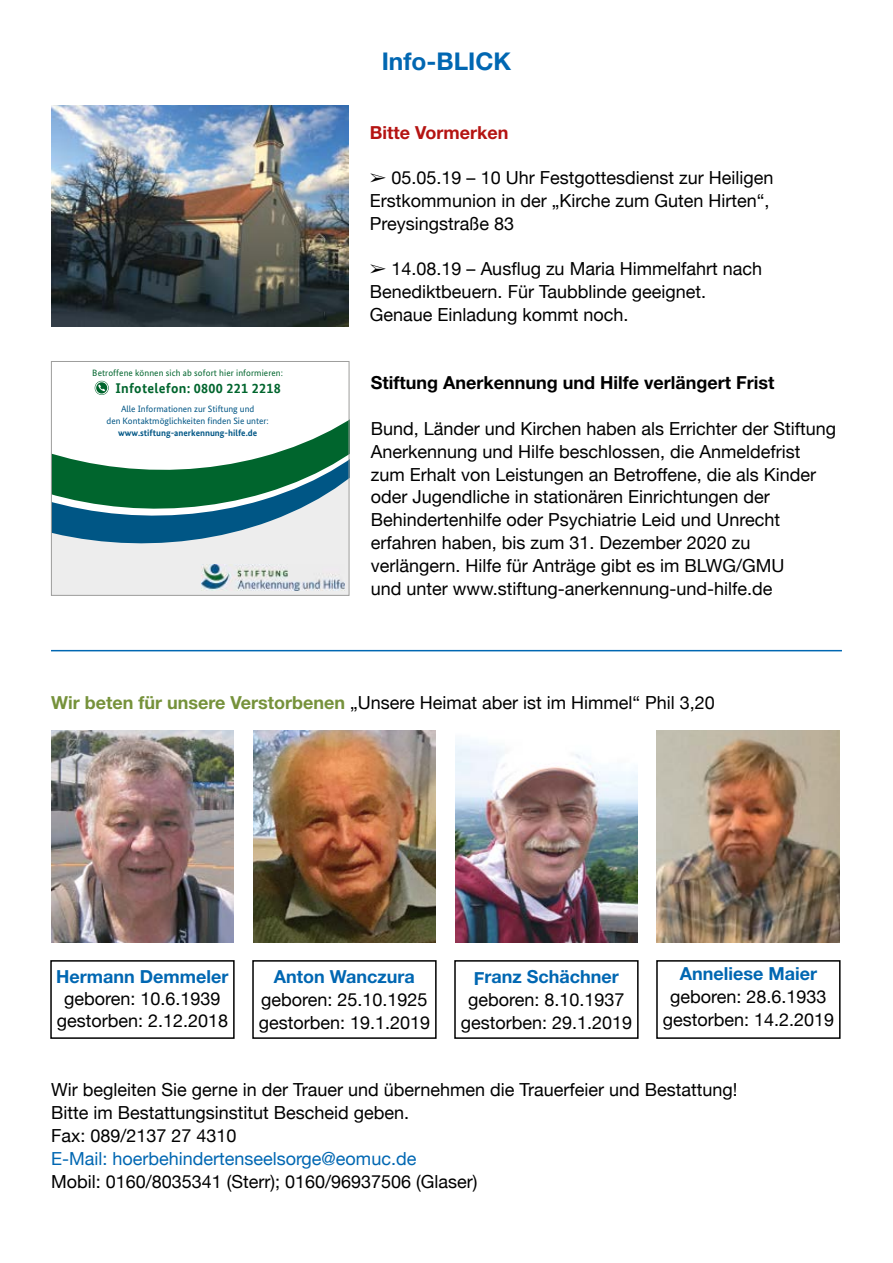
<style>
.page{position:relative;width:893px;height:1263px;background:#fff}
.page>*{position:absolute;margin:0;border:0;box-sizing:border-box;transform-origin:0 0}
.t1{font:700 24.45px "Helvetica Neue";color:#0067b2}
.t2{font:18px/22.8px "Helvetica Neue";color:#000}
.t3{font:700 18px "Helvetica Neue";color:#0067b2}
.t4{font:700 18px "Helvetica Neue";color:#000}
.t5{font:18px "Helvetica Neue";color:#0067b2}
.t6{font:700 18px "Helvetica Neue";color:#b51412}
.t7{font:700 14.1px "Bundes Sans Web";letter-spacing:.02em;color:#00652d}
.t8{font:9.15px/12px "Bundes Sans";color:#005685;text-align:center}
.t9{font:9.15px "Bundes Sans";letter-spacing:.01em;color:#00652d}
.t10{font:700 9.15px "Bundes Sans";color:#005685}
.s1{font-weight:700;color:#76923b}
</style>
<div class="page">
<img style="left:51px;top:105px;width:298px;height:221px">
<div style="left:51px;top:423px;width:298px;height:172px;background:#ededed"></div>
<svg style="left:53px;top:532px;width:181px;height:12px;fill:#005685"></svg>
<svg style="left:53px;top:525px;width:206px;height:7px"></svg>
<svg style="left:53px;top:486px;width:286px;height:39px;background:#428685"></svg>
<img style="left:202px;top:565px;width:143px;height:25px">
<img style="left:51px;top:730px;width:183px;height:213px">
<img style="left:253px;top:730px;width:183px;height:213px">
<img style="left:455px;top:739px;width:183px;height:204px">
<img style="left:657px;top:730px;width:183px;height:213px">
<div style="left:50px;top:960px;width:185px;height:79px;border:2px solid #000"></div>
<div style="left:252px;top:960px;width:185px;height:79px;border:2px solid #000"></div>
<div style="left:656px;top:960px;width:185px;height:79px;border:2px solid #000"></div>
<div style="left:454px;top:960px;width:185px;height:79px;border:2px solid #000"></div>
<hr style="left:51px;top:650px;width:791px;height:1px;background:#0067b2">
<svg style="left:51px;top:361px;width:298px;height:125px"></svg>
<h1 class="t1" style="left:382px;top:46px;width:131px">Info-BLICK</h1>
<p class="t9" style="left:92px;top:367px;width:192px">Betroffene können sich ab sofort hier informieren:</p>
<p class="t7" style="left:115px;top:380px;width:167px">Infotelefon: 0800 221 2218</p>
<p class="t8" style="left:107px;top:402px;width:164px">Alle Informationen zur Stiftung und<br>den Kontaktmöglichkeiten nden Sie unter:</p>
<p class="t10" style="left:118px;top:427px;width:140px">www.stiftung-anerkennung-hilfe.de</p>
<p class="t6" style="left:370px;top:121px;width:140px">Bitte Vormerken</p>
<p class="t2" style="left:370px;top:167px;width:405px">➢ 05.05.19 – 10 Uhr Festgottesdienst zur Heiligen<br>Erstkommunion in der „Kirche zum Guten Hirten“,<br>Preysingstraße 83</p>
<p class="t2" style="left:370px;top:259px;width:394px">➢ 14.08.19 – Ausflug zu Maria Himmelfahrt nach<br>Benediktbeuern. Für Taubblinde geeignet.<br>Genaue Einladung kommt noch.</p>
<p class="t4" style="left:371px;top:372px;width:405px">Stiftung Anerkennung und Hilfe verlängert Frist</p>
<p class="t2" style="left:371px;top:418px;width:467px">Bund, Länder und Kirchen haben als Errichter der Stiftung Anerkennung und Hilfe beschlossen, die Anmeldefrist zum Erhalt von Leistungen an Betroffene, die als Kinder oder Jugendliche in stationären Einrichtungen der Behindertenhilfe oder Psychiatrie Leid und Unrecht erfahren haben, bis zum 31. Dezember 2020 zu verlängern. Hilfe für Anträge gibt es im BLWG/GMU<br>und unter www.stiftung-anerkennung-und-hilfe.de</p>
<p class="t2" style="left:51px;top:692px;width:665px"><span class="s1">Wir beten für unsere Verstorbenen</span> „Unsere Heimat aber ist im Himmel“ Phil 3,20</p>
<p class="t3" style="left:56px;top:966px;width:174px">Hermann Demmeler</p>
<p class="t2" style="left:57px;top:988px;width:173px;text-align:center">geboren: 10.6.1939 gestorben: 2.12.2018</p>
<p class="t3" style="left:274px;top:966px;width:143px">Anton Wanczura</p>
<p class="t2" style="left:259px;top:989px;width:173px">geboren: 25.10.1925 gestorben: 19.1.2019</p>
<p class="t3" style="left:474px;top:966px;width:147px">Franz Schächner</p>
<p class="t2" style="left:461px;top:989px;width:173px;text-align:center">geboren: 8.10.1937 gestorben: 29.1.2019</p>
<p class="t3" style="left:680px;top:963px;width:139px">Anneliese Maier</p>
<p class="t2" style="left:663px;top:986px;width:173px;text-align:center">geboren: 28.6.1933 gestorben: 14.2.2019</p>
<p class="t2" style="left:51px;top:1079px;width:688px">Wir begleiten Sie gerne in der Trauer und übernehmen die Trauerfeier und Bestattung!<br>Bitte im Bestattungsinstitut Bescheid geben.<br>Fax: 089/2137 27 4310</p>
<p class="t5" style="left:51px;top:1145px;width:367px">E-Mail: hoerbehindertenseelsorge@eomuc.de</p>
<p class="t2" style="left:51px;top:1171px;width:428px">Mobil: 0160/8035341 (Sterr); 0160/96937506 (Glaser)</p>
</div>
